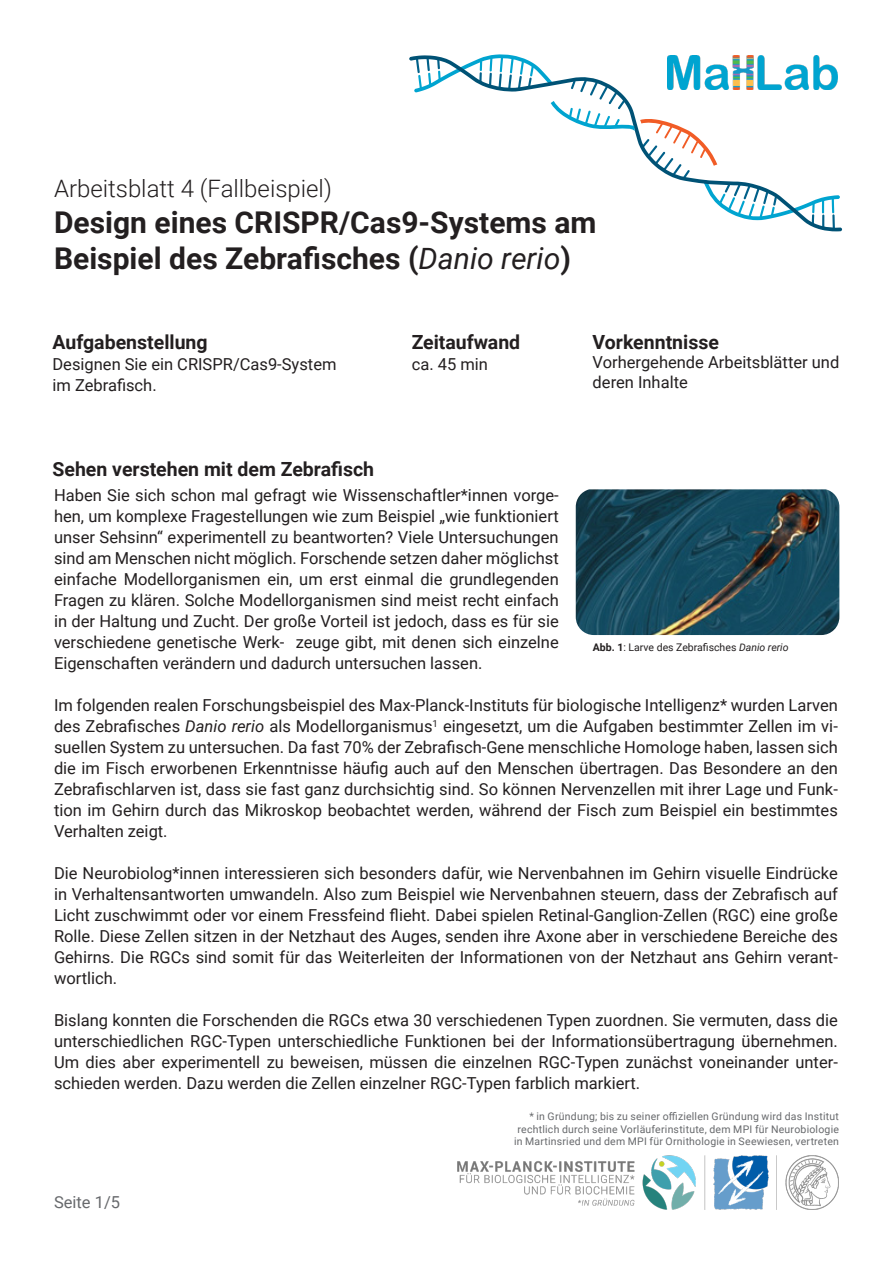
<style>
.page{position:relative;width:893px;height:1263px;background:#fff}
.page>*{position:absolute;margin:0;border:0;box-sizing:border-box;transform-origin:0 0}
.t1{font:700 30px/36px "Roboto";color:#231f20}
.t2{font:300 24px "Roboto";color:#231f20}
.t3{font:700 19.5px "Roboto";color:#231f20}
.t4{font:16.5px/21px "Roboto";color:#231f20;text-align:justify}
.t5{font:16.5px "Roboto";color:#67696c}
.t6{font:10.5px/12.6px "Roboto";letter-spacing:.02em;color:#67696c;text-align:right}
.t7{font:10.5px "Roboto";color:#231f20}
.s1{font-weight:400;font-style:italic}
.s2{font-style:italic}
.s3{font-weight:700}
</style>
<div class="page">
<svg style="left:409px;top:55px;width:433px;height:176px"></svg>
<svg style="left:414px;top:54px;width:220px;height:77px"></svg>
<svg style="left:640px;top:119px;width:200px;height:112px"></svg>
<img style="left:458px;top:1155px;width:381px;height:54px">
<img style="left:576px;top:489px;width:263px;height:146px">
<p class="t2" style="left:54px;top:171px;width:279px">Arbeitsblatt 4 (Fallbeispiel)</p>
<p class="t1" style="left:54px;top:203px;width:544px">Design eines CRISPR/Cas9-Systems am<br>Beispiel des Zebrafisches (<span class="s1">Danio rerio</span>)</p>
<p class="t3" style="left:52px;top:328px;width:157px">Aufgabenstellung</p>
<p class="t4" style="left:52px;top:353px;width:286px">Designen Sie ein CRISPR/Cas9-System im Zebrafisch.</p>
<p class="t3" style="left:52px;top:455px;width:323px">Sehen verstehen mit dem Zebrafisch</p>
<p class="t3" style="left:412px;top:328px;width:110px">Zeitaufwand</p>
<p class="t4" style="left:412px;top:353px;width:78px">ca. 45 min</p>
<p class="t3" style="left:593px;top:328px;width:128px">Vorkenntnisse</p>
<p class="t4" style="left:593px;top:352px;width:248px;line-height:19.8px">Vorhergehende Arbeitsblätter und deren Inhalte</p>
<p class="t4" style="left:54px;top:484px;width:506px">Haben Sie sich schon mal gefragt wie Wissenschaftler*innen vorge&shy;hen, um komplexe Fragestellungen wie zum Beispiel „wie funktioniert unser Sehsinn“ experimentell zu beantworten? Viele Untersuchungen sind am Menschen nicht möglich. Forschende setzen daher möglichst einfache Modellorganismen ein, um erst einmal die grundlegenden Fragen zu klären. Solche Modellorganismen sind meist recht einfach in der Haltung und Zucht. Der große Vorteil ist jedoch, dass es für sie verschiedene genetische Werk- zeuge gibt, mit denen sich einzelne Eigenschaften verändern und dadurch untersuchen lassen.</p>
<p class="t4" style="left:54px;top:694px;width:785px">Im folgenden realen Forschungsbeispiel des Max-Planck-Instituts für biologische Intelligenz* wurden Larven des Zebrafisches <span class="s2">Danio rerio</span> als Modellorganismus<sup>1</sup> eingesetzt, um die Aufgaben bestimmter Zellen im vi&shy;suellen System zu untersuchen. Da fast 70% der Zebrafisch-Gene menschliche Homologe haben, lassen sich die im Fisch erworbenen Erkenntnisse häufig auch auf den Menschen übertragen. Das Besondere an den Zebrafischlarven ist, dass sie fast ganz durchsichtig sind. So können Nervenzellen mit ihrer Lage und Funk&shy;tion im Gehirn durch das Mikroskop beobachtet werden, während der Fisch zum Beispiel ein bestimmtes Verhalten zeigt.</p>
<p class="t4" style="left:54px;top:862px;width:785px">Die Neurobiolog*innen interessieren sich besonders dafür, wie Nervenbahnen im Gehirn visuelle Eindrücke in Verhaltensantworten umwandeln. Also zum Beispiel wie Nervenbahnen steuern, dass der Zebrafisch auf Licht zuschwimmt oder vor einem Fressfeind flieht. Dabei spielen Retinal-Ganglion-Zellen (RGC) eine große Rolle. Diese Zellen sitzen in der Netzhaut des Auges, senden ihre Axone aber in verschiedene Bereiche des Gehirns. Die RGCs sind somit für das Weiterleiten der Informationen von der Netzhaut ans Gehirn verant&shy;wortlich.</p>
<p class="t4" style="left:54px;top:1009px;width:785px">Bislang konnten die Forschenden die RGCs etwa 30 verschiedenen Typen zuordnen. Sie vermuten, dass die unterschiedlichen RGC-Typen unterschiedliche Funktionen bei der Informationsübertragung übernehmen.<br>Um dies aber experimentell zu beweisen, müssen die einzelnen RGC-Typen zunächst voneinander unter&shy;schieden werden. Dazu werden die Zellen einzelner RGC-Typen farblich markiert.</p>
<p class="t7" style="left:593px;top:640px;width:197px"><span class="s3">Abb. 1</span>: Larve des Zebrafisches <span class="s2">Danio rerio</span></p>
<p class="t5" style="left:54px;top:1191px;width:68px">Seite 1/5</p>
<p class="t6" style="left:514px;top:1109px;width:326px">* in Gründung; bis zu seiner offiziellen Gründung wird das Institut rechtlich durch seine Vorläuferinstitute, dem MPI für Neurobiologie in Martinsried und dem MPI für Ornithologie in Seewiesen, vertreten</p>
</div>
